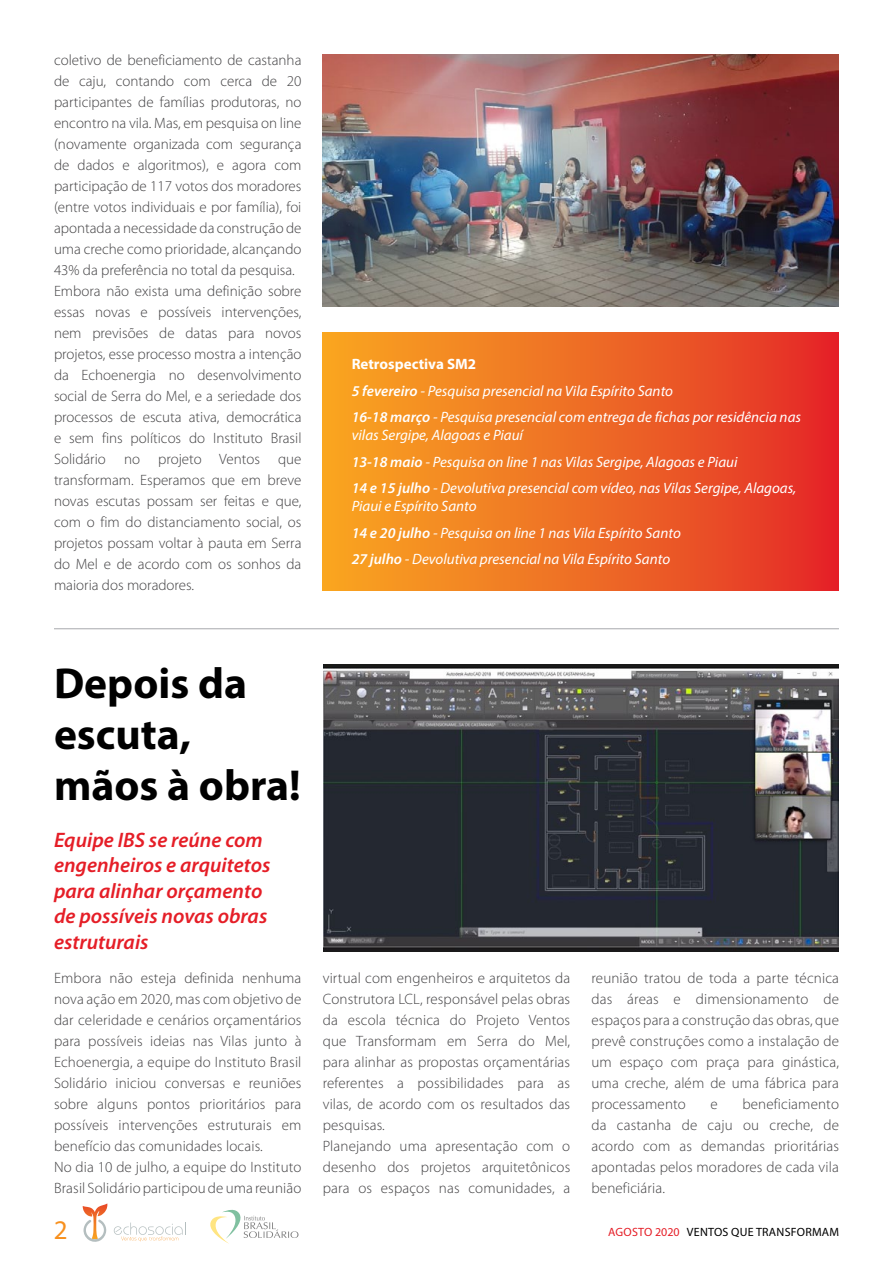
<style>
.page{position:relative;width:893px;height:1263px;background:#fff}
.page>*{position:absolute;margin:0;border:0;box-sizing:border-box;transform-origin:0 0}
.t1{font:700 43.5px/51px "Myriad Pro";color:#000}
.t2{font:27px "Myriad Pro";color:#f7901e}
.t3{font:italic 600 21px/25.5px "Myriad Pro";color:#e51e27}
.t4{font:300 15px/21px "Myriad Pro";color:#414042}
.t5{font:italic 15px/26.5px "Myriad Pro";color:#fff}
.t6{font:12px "Myriad Pro";letter-spacing:.02em;color:#000}
.s1{font-weight:700;font-style:normal}
.s2{font-weight:600}
.s3{color:#e51e27}
</style>
<div class="page">
<svg style="left:210px;top:1209px;width:88px;height:35px"></svg>
<svg style="left:114px;top:1222px;width:72px;height:19px"></svg>
<svg style="left:83px;top:1203px;width:24px;height:39px"></svg>
<img style="left:323px;top:664px;width:516px;height:287px">
<div style="left:323px;top:333px;width:516px;height:258px;background:linear-gradient(to right,#f9aa21,#e42a28)"></div>
<hr style="left:54px;top:628px;width:785px;height:1px;background:#a7a9ac">
<img style="left:323px;top:54px;width:515px;height:252px">
<p class="t4" style="left:54px;top:50px;width:249px">coletivo de beneficiamento de castanha de caju, contando com cerca de 20 participantes de famílias produtoras, no encontro na vila. Mas, em pesquisa on line (novamente organizada com segurança de dados e algoritmos), e agora com participação de 117 votos dos moradores (entre votos individuais e por família), foi apontada a necessidade da construção de uma creche como prioridade, alcançando 43% da preferência no total da pesquisa.<br>Embora não exista uma definição sobre essas novas e possíveis intervenções, nem previsões de datas para novos projetos, esse processo mostra a intenção da Echoenergia no desenvolvimento social de Serra do Mel, e a seriedade dos processos de escuta ativa, democrática e sem fins políticos do Instituto Brasil Solidário no projeto Ventos que transformam. Esperamos que em breve novas escutas possam ser feitas e que, com o fim do distanciamento social, os projetos possam voltar à pauta em Serra do Mel e de acordo com os sonhos da maioria dos moradores.</p>
<h1 class="t1" style="left:54px;top:656px;width:248px">Depois da escuta, mãos à obra!</h1>
<h3 class="t3" style="left:54px;top:826px;width:218px">Equipe IBS se reúne com engenheiros e arquitetos para alinhar orçamento de possíveis novas obras estruturais</h3>
<p class="t5" style="left:352px;top:351px;width:451px"><span class="s1">Retrospectiva SM2<br></span><span class="s2">5 fevereiro</span> - Pesquisa presencial na Vila Espírito Santo<br><span class="s2">16-18 março</span> - Pesquisa presencial com entrega de fichas por residência nas</p>
<p class="t5" style="left:352px;top:422px;width:446px">vilas Sergipe, Alagoas e Piauí<br><span class="s2">13-18 maio</span> - Pesquisa on line 1 nas Vilas Sergipe, Alagoas e Piaui<br><span class="s2">14 e 15 julho</span> - Devolutiva presencial com vídeo, nas Vilas Sergipe, Alagoas,</p>
<p class="t5" style="left:352px;top:493px;width:331px">Piaui e Espírito Santo<br><span class="s2">14 e 20 julho</span> - Pesquisa on line 1 nas Vila Espírito Santo<br><span class="s2">27 julho</span> - Devolutiva presencial na Vila Espírito Santo</p>
<p class="t4" style="left:54px;top:967px;width:249px">Embora não esteja definida nenhuma nova ação em 2020, mas com objetivo de dar celeridade e cenários orçamentários para possíveis ideias nas Vilas junto à Echoenergia, a equipe do Instituto Brasil Solidário iniciou conversas e reuniões sobre alguns pontos prioritários para possíveis intervenções estruturais em benefício das comunidades locais.<br>No dia 10 de julho, a equipe do Instituto Brasil Solidário participou de uma reunião</p>
<p class="t4" style="left:323px;top:967px;width:249px">virtual com engenheiros e arquitetos da Construtora LCL, responsável pelas obras da escola técnica do Projeto Ventos que Transformam em Serra do Mel, para alinhar as propostas orçamentárias referentes a possibilidades para as vilas, de acordo com os resultados das pesquisas.<br>Planejando uma apresentação com o desenho dos projetos arquitetônicos para os espaços nas comunidades, a</p>
<p class="t4" style="left:591px;top:967px;width:249px;text-align:justify">reunião tratou de toda a parte técnica das áreas e dimensionamento de espaços para a construção das obras, que prevê construções como a instalação de um espaço com praça para ginástica, uma creche, além de uma fábrica para processamento</p>
<p class="t4" style="left:591px;top:1093px;width:249px;text-align:justify;text-indent:151px">beneficiamento da castanha de caju ou creche, de acordo com as demandas prioritárias apontadas pelos moradores de cada vila beneficiária.</p>
<p class="t4" style="left:710px;top:1093px;width:9px">e</p>
<h2 class="t2" style="left:54px;top:1213px;width:15px">2</h2>
<p class="t6" style="left:608px;top:1224px;width:232px"><span class="s3">AGOSTO 2020</span> VENTOS QUE TRANSFORMAM</p>
</div>
